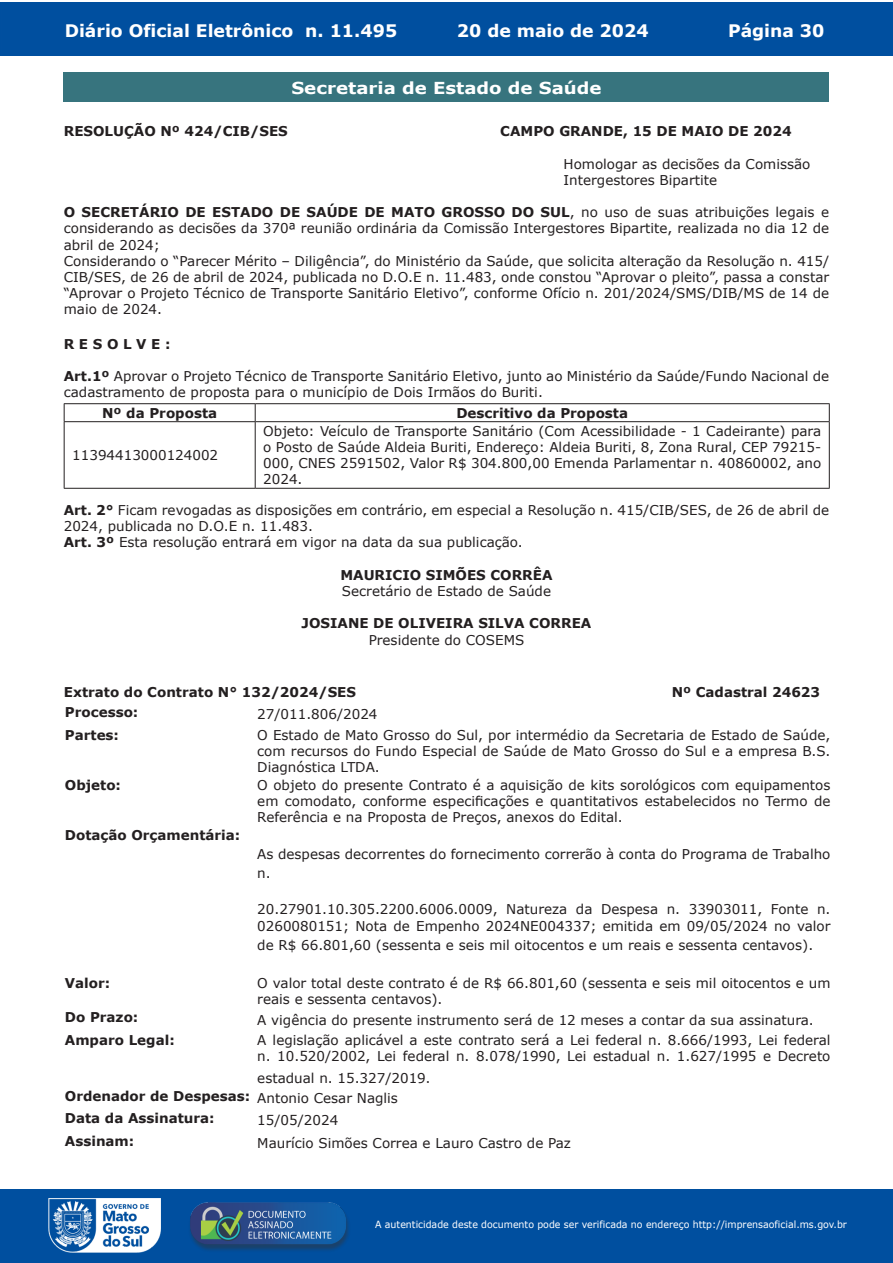
<style>
.page{position:relative;width:893px;height:1263px;background:#fff}
.page>*{position:absolute;margin:0;border:0;box-sizing:border-box;transform-origin:0 0}
.t1{font:700 17.25px "Verdana";color:#fff}
.t2{font:700 16.5px "Verdana";color:#fff;scale:1.1 1}
.t3{font:13.5px/16.2px "Verdana";color:#231f20}
.t4{font:700 13.5px "Verdana";color:#231f20}
.t5{font:9.9px "Verdana";color:#fff;scale:.95 1}
.s1{font-weight:700}
.s2{font-family:"Times New Roman";font-size:18px}
</style>
<div class="page">
<div style="left:0;top:2px;width:893px;height:53px;background:#004f9f"></div>
<div style="left:1px;top:1189px;width:892px;height:74px;background:#004f9f"></div>
<img style="left:49px;top:1198px;width:111px;height:54px">
<img style="left:185px;top:1201px;width:168px;height:54px">
<div style="left:64px;top:73px;width:765px;height:29px;background:#37747e"></div>
<hr style="left:64px;top:403px;width:191px;height:1px;background:#231f20">
<svg style="left:64px;top:404px;width:1px;height:17px"></svg>
<hr style="left:255px;top:403px;width:575px;height:1px;background:#231f20">
<svg style="left:255px;top:404px;width:1px;height:17px"></svg>
<svg style="left:829px;top:404px;width:1px;height:17px"></svg>
<hr style="left:64px;top:421px;width:191px;height:1px;background:#231f20">
<hr style="left:64px;top:422px;width:1px;height:66px;background:#231f20">
<hr style="left:255px;top:421px;width:575px;height:1px;background:#231f20">
<hr style="left:255px;top:422px;width:1px;height:66px;background:#231f20">
<hr style="left:829px;top:422px;width:1px;height:66px;background:#231f20">
<hr style="left:64px;top:488px;width:191px;height:1px;background:#231f20">
<hr style="left:255px;top:488px;width:575px;height:1px;background:#231f20">
<p class="t1" style="left:65px;top:18px;width:334px">Diário Oficial Eletrônico n. 11.495</p>
<p class="t1" style="left:457px;top:18px;width:193px">20 de maio de 2024</p>
<p class="t1" style="left:728px;top:18px;width:98px">Página 30</p>
<p class="t2" style="left:291px;top:76px;width:283px">Secretaria de Estado de Saúde</p>
<p class="t4" style="left:64px;top:122px;width:226px">RESOLUÇÃO Nº 424/CIB/SES</p>
<p class="t4" style="left:500px;top:122px;width:293px">CAMPO GRANDE, 15 DE MAIO DE 2024</p>
<p class="t3" style="left:564px;top:155px;width:248px">Homologar as decisões da Comissão<br>Intergestores Bipartite</p>
<p class="t3" style="left:64px;top:204px;width:767px"><span class="s1">O SECRETÁRIO DE ESTADO DE SAÚDE DE MATO GROSSO DO SUL</span>, no uso de suas atribuições legais e considerando as decisões da 370ª reunião ordinária da Comissão Intergestores Bipartite, realizada no dia 12 de abril de 2024;<br>Considerando o “Parecer Mérito – Diligência”, do Ministério da Saúde, que solicita alteração da Resolução n. 415/ CIB/SES, de 26 de abril de 2024, publicada no D.O.E n. 11.483, onde constou “Aprovar o pleito”, passa a constar “Aprovar o Projeto Técnico de Transporte Sanitário Eletivo”, conforme Ofício n. 201/2024/SMS/DIB/MS de 14 de maio de 2024.</p>
<p class="t4" style="left:64px;top:334px;width:108px">R E S O L V E :</p>
<p class="t3" style="left:64px;top:368px;width:767px"><span class="s1">Art.1º</span> Aprovar o Projeto Técnico de Transporte Sanitário Eletivo, junto ao Ministério da Saúde/Fundo Nacional de cadastramento de proposta para o município de Dois Irmãos do Buriti.</p>
<p class="t4" style="left:102px;top:403px;width:116px">Nº da Proposta</p>
<p class="t4" style="left:456px;top:403px;width:173px">Descritivo da Proposta</p>
<p class="t3" style="left:72px;top:447px;width:147px">11394413000124002</p>
<p class="t3" style="left:263px;top:423px;width:559px;text-align:justify">Objeto: Veículo de Transporte Sanitário (Com Acessibilidade - 1 Cadeirante) para o Posto de Saúde Aldeia Buriti, Endereço: Aldeia Buriti, 8, Zona Rural, CEP 79215- 000, CNES 2591502, Valor R$ 304.800,00 Emenda Parlamentar n. 40860002, ano 2024.</p>
<p class="t3" style="left:64px;top:502px;width:767px"><span class="s1">Art. 2°</span> Ficam revogadas as disposições em contrário, em especial a Resolução n. 415/CIB/SES, de 26 de abril de<br>2024, publicada no D.O.E n. 11.483.<br><span class="s1">Art. 3º</span> Esta resolução entrará em vigor na data da sua publicação.</p>
<p class="t4" style="left:340px;top:565px;width:214px">MAURICIO SIMÕES CORRÊA</p>
<p class="t3" style="left:342px;top:583px;width:211px">Secretário de Estado de Saúde</p>
<p class="t4" style="left:302px;top:614px;width:291px">JOSIANE DE OLIVEIRA SILVA CORREA</p>
<p class="t3" style="left:369px;top:631px;width:157px">Presidente do COSEMS</p>
<p class="t4" style="left:64px;top:682px;width:294px">Extrato do Contrato N° 132/2024/SES</p>
<p class="t4" style="left:672px;top:682px;width:150px">Nº Cadastral 24623</p>
<p class="t4" style="left:65px;top:702px;width:75px">Processo:</p>
<p class="t3" style="left:257px;top:706px;width:122px">27/011.806/2024</p>
<p class="t4" style="left:65px;top:725px;width:56px">Partes:</p>
<p class="t3" style="left:257px;top:726px;width:575px;text-align:justify">O Estado de Mato Grosso do Sul, por intermédio da Secretaria de Estado de Saúde, com recursos do Fundo Especial de Saúde de Mato Grosso do Sul e a empresa B.S.<br>Diagnóstica LTDA.</p>
<p class="t4" style="left:65px;top:775px;width:58px">Objeto:</p>
<p class="t3" style="left:257px;top:777px;width:575px;text-align:justify">O objeto do presente Contrato é a aquisição de kits sorológicos com equipamentos em comodato, conforme especificações e quantitativos estabelecidos no Termo de Referência e na Proposta de Preços, anexos do Edital.</p>
<p class="t4" style="left:65px;top:826px;width:177px">Dotação Orçamentária:</p>
<p class="t3" style="left:257px;top:844px;width:575px;line-height:19.8px">As despesas decorrentes do fornecimento correrão à conta do Programa de Trabalho n.</p>
<p class="t3" style="left:257px;top:901px;width:575px">20.27901.10.305.2200.6006.0009, Natureza da Despesa n. 33903011, Fonte n.<br>0260080151; Nota de Empenho 2024NE004337; emitida em 09/05/2024 no valor</p>
<p class="t3" style="left:257px;top:937px;width:557px">de R$ 66.801,60 (sessenta e seis mil oitocentos e um reais e sessenta centavos).</p>
<p class="t4" style="left:65px;top:974px;width:47px">Valor:</p>
<p class="t3" style="left:257px;top:975px;width:575px">O valor total deste contrato é de R$ 66.801,60 (sessenta e seis mil oitocentos e um reais e sessenta centavos).</p>
<p class="t4" style="left:65px;top:1008px;width:75px">Do Prazo:</p>
<p class="t3" style="left:257px;top:1011px;width:558px">A vigência do presente instrumento será de 12 meses a contar da sua assinatura.</p>
<p class="t4" style="left:65px;top:1030px;width:111px">Amparo Legal:</p>
<p class="t3" style="left:257px;top:1032px;width:575px">A legislação aplicável a este contrato será a Lei federal n. 8.666/1993, Lei federal n. 10.520/2002, Lei federal n. 8.078/1990, Lei estadual n. 1.627/1995 e Decreto</p>
<p class="t3" style="left:65px;top:1069px;width:367px;line-height:17.9px;text-indent:192px">estadual n. 15.327/2019<span class="s2">.<br></span><span class="s1">Ordenador de Despesas:</span> Antonio Cesar Naglis</p>
<p class="t4" style="left:65px;top:1109px;width:151px">Data da Assinatura:</p>
<p class="t3" style="left:257px;top:1112px;width:82px">15/05/2024</p>
<p class="t4" style="left:65px;top:1131px;width:71px">Assinam:</p>
<p class="t3" style="left:257px;top:1135px;width:315px">Maurício Simões Correa e Lauro Castro de Paz</p>
<p class="t5" style="left:375px;top:1218px;width:498px">A autenticidade deste documento pode ser verificada no endereço http://imprensaoficial.ms.gov.br</p>
</div>
